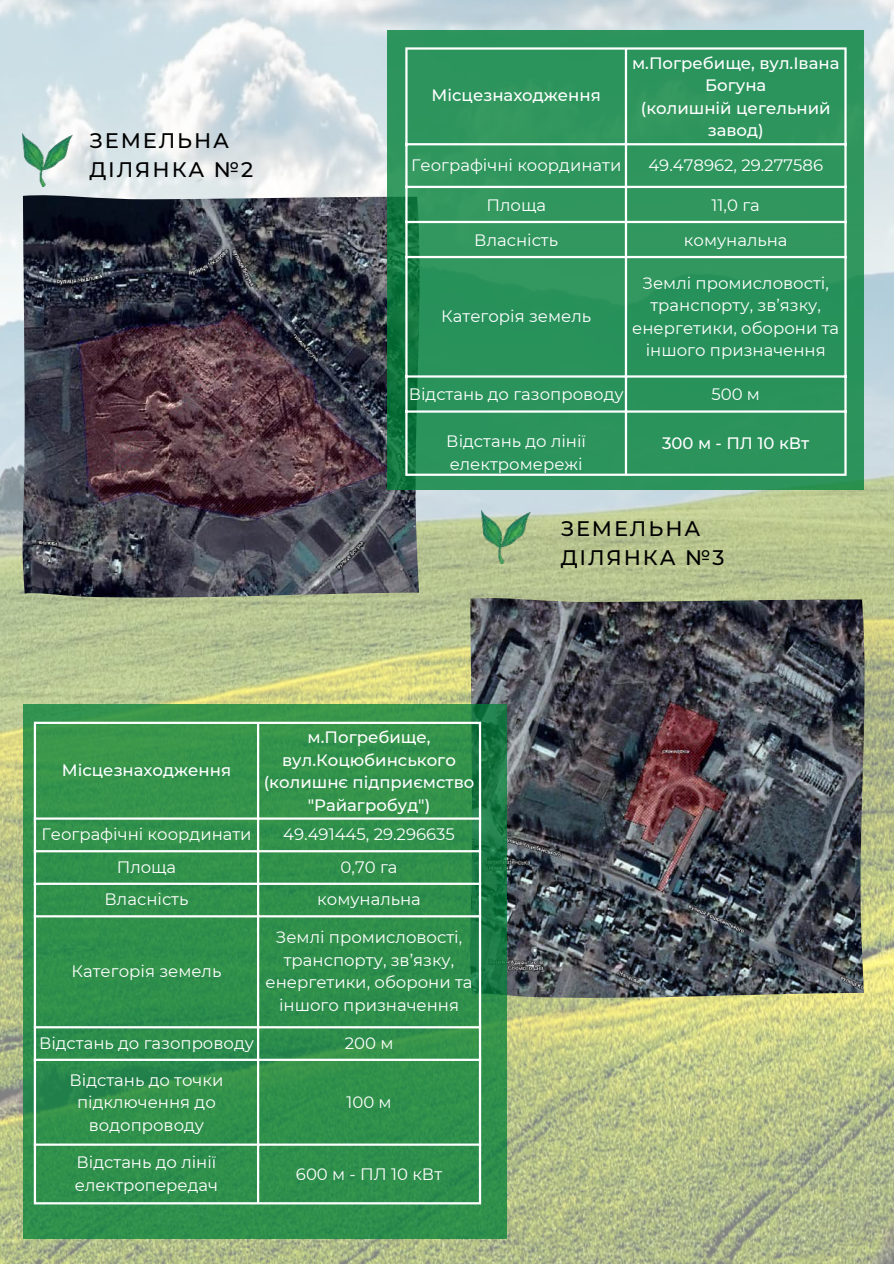
<style>
.page{position:relative;width:894px;height:1264px;background:#fff}
.page>*{position:absolute;margin:0;border:0;box-sizing:border-box;transform-origin:0 0}
.t1{font:500 21px/29.2px "Montserrat";letter-spacing:.09em;color:#000}
.t2{font:16.5px/22.5px "Montserrat";color:#fff;text-align:center}
.t3{font:500 16.5px/22.5px "Montserrat";color:#fff;text-align:center}
</style>
<div class="page">
<img style="left:0;top:0;width:893px;height:1263px">
<img style="left:23px;top:195px;width:397px;height:403px">
<svg style="left:387px;top:31px;width:476px;height:458px;fill:#2b945c"></svg>
<hr style="left:405px;top:50px;width:2px;height:423px;background:#fff">
<hr style="left:624px;top:50px;width:3px;height:423px;background:#fff">
<hr style="left:844px;top:50px;width:2px;height:423px;background:#fff">
<hr style="left:405px;top:47px;width:441px;height:3px;background:#fff">
<hr style="left:405px;top:143px;width:441px;height:2px;background:#fff">
<hr style="left:405px;top:186px;width:441px;height:2px;background:#fff">
<hr style="left:405px;top:221px;width:441px;height:2px;background:#fff">
<hr style="left:405px;top:256px;width:441px;height:2px;background:#fff">
<hr style="left:405px;top:375px;width:441px;height:2px;background:#fff">
<hr style="left:405px;top:410px;width:441px;height:2px;background:#fff">
<hr style="left:405px;top:473px;width:441px;height:3px;background:#fff">
<img style="left:470px;top:598px;width:395px;height:400px">
<svg style="left:23px;top:704px;width:483px;height:534px;fill:#30914b"></svg>
<img style="left:23px;top:133px;width:49px;height:53px">
<img style="left:481px;top:510px;width:49px;height:53px">
<hr style="left:34px;top:724px;width:2px;height:478px;background:#fff">
<hr style="left:257px;top:724px;width:2px;height:478px;background:#fff">
<hr style="left:479px;top:724px;width:2px;height:478px;background:#fff">
<hr style="left:34px;top:721px;width:447px;height:3px;background:#fff">
<hr style="left:34px;top:817px;width:447px;height:2px;background:#fff">
<hr style="left:34px;top:850px;width:447px;height:2px;background:#fff">
<hr style="left:34px;top:882px;width:447px;height:2px;background:#fff">
<hr style="left:34px;top:915px;width:447px;height:2px;background:#fff">
<hr style="left:34px;top:1026px;width:447px;height:2px;background:#fff">
<hr style="left:34px;top:1058px;width:447px;height:2px;background:#fff">
<hr style="left:34px;top:1143px;width:447px;height:2px;background:#fff">
<hr style="left:34px;top:1202px;width:447px;height:2px;background:#fff">
<p class="t1" style="left:89px;top:126px;width:165px">ЗЕМЕЛЬНА<br>ДІЛЯНКА №2</p>
<p class="t3" style="left:431px;top:84px;width:171px">Місцезнаходження</p>
<p class="t3" style="left:632px;top:52px;width:209px">м.Погребище, вул.Івана<br>Богуна<br>(колишній цегельний завод)</p>
<p class="t2" style="left:411px;top:154px;width:212px">Географічні координати</p>
<p class="t2" style="left:648px;top:154px;width:176px">49.478962, 29.277586</p>
<p class="t2" style="left:486px;top:193px;width:61px">Площа</p>
<p class="t2" style="left:711px;top:193px;width:50px">11,0 га</p>
<p class="t2" style="left:474px;top:228px;width:85px">Власність</p>
<p class="t2" style="left:683px;top:228px;width:105px">комунальна</p>
<p class="t2" style="left:441px;top:305px;width:151px">Категорія земель</p>
<p class="t2" style="left:632px;top:271px;width:208px">Землі промисловості, транспорту, зв’язку, енергетики, оборони та іншого призначення</p>
<p class="t2" style="left:408px;top:383px;width:216px">Відстань до газопроводу</p>
<p class="t2" style="left:711px;top:383px;width:50px">500 м</p>
<p class="t2" style="left:446px;top:430px;width:141px;text-align:left">Відстань до лінії електромережі</p>
<p class="t3" style="left:662px;top:431px;width:149px">300 м - ПЛ 10 кВт</p>
<p class="t1" style="left:560px;top:513px;width:165px">ЗЕМЕЛЬНА<br>ДІЛЯНКА №3</p>
<p class="t3" style="left:62px;top:758px;width:171px">Місцезнаходження</p>
<p class="t3" style="left:264px;top:726px;width:212px">м.Погребище, вул.Коцюбинського (колишнє підприємство "Райагробуд")</p>
<p class="t2" style="left:41px;top:822px;width:212px">Географічні координати</p>
<p class="t2" style="left:283px;top:822px;width:173px">49.491445, 29.296635</p>
<p class="t2" style="left:117px;top:855px;width:61px">Площа</p>
<p class="t2" style="left:340px;top:855px;width:58px">0,70 га</p>
<p class="t2" style="left:105px;top:888px;width:85px">Власність</p>
<p class="t2" style="left:317px;top:888px;width:105px">комунальна</p>
<p class="t2" style="left:72px;top:960px;width:151px">Категорія земель</p>
<p class="t2" style="left:265px;top:926px;width:208px">Землі промисловості, транспорту, зв’язку, енергетики, оборони та іншого призначення</p>
<p class="t2" style="left:39px;top:1031px;width:216px">Відстань до газопроводу</p>
<p class="t2" style="left:344px;top:1031px;width:50px">200 м</p>
<p class="t2" style="left:70px;top:1068px;width:155px">Відстань до точки підключення до водопроводу</p>
<p class="t2" style="left:346px;top:1091px;width:47px">100 м</p>
<p class="t2" style="left:75px;top:1151px;width:145px;text-align:left">Відстань до лінії електропередач</p>
<p class="t2" style="left:296px;top:1162px;width:148px">600 м - ПЛ 10 кВт</p>
</div>
